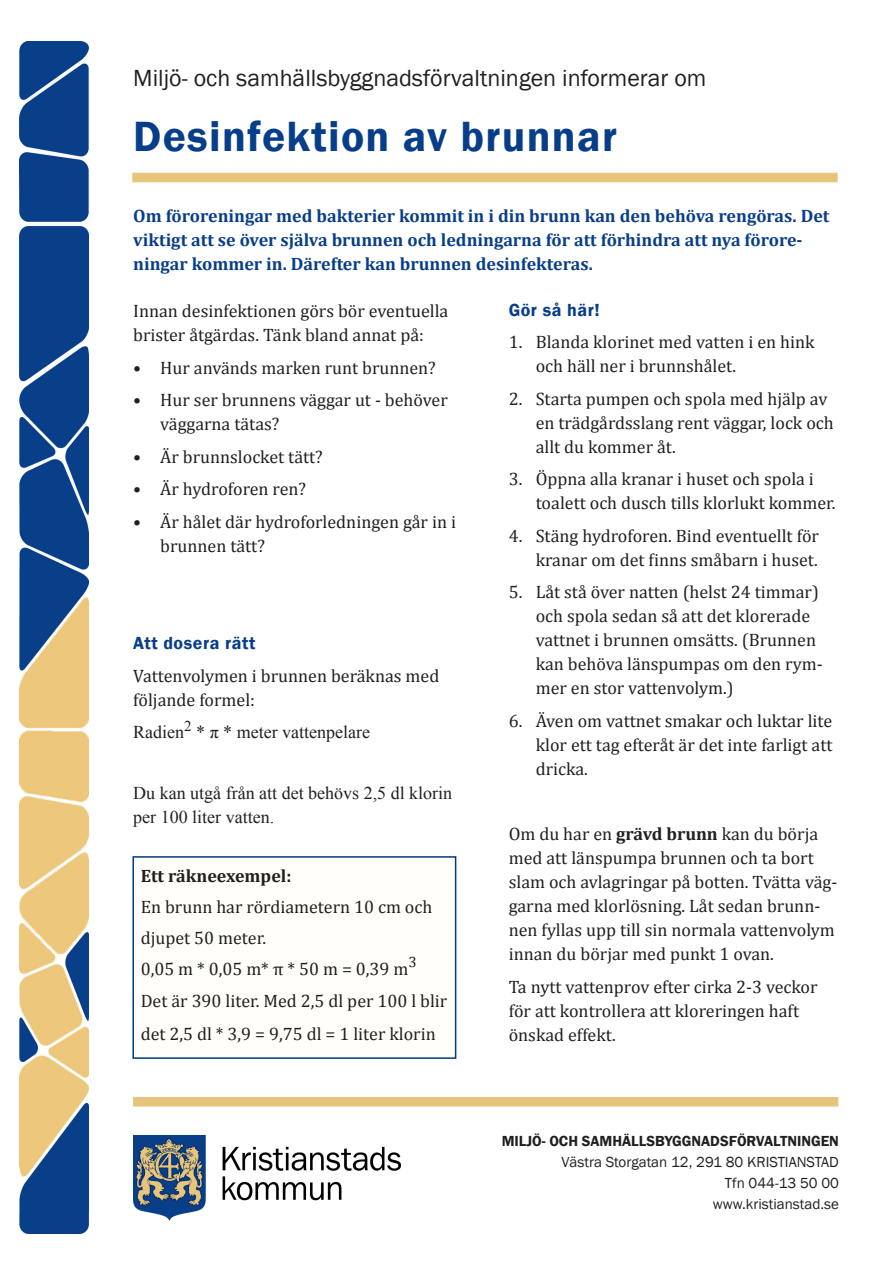
<style>
.page{position:relative;width:893px;height:1263px;background:#fff}
.page>*{position:absolute;margin:0;border:0;box-sizing:border-box;transform-origin:0 0}
.t1{font:600 43.5px "Franklin Gothic";letter-spacing:.03em;color:#083e89}
.t2{font:24px "Franklin Gothic";color:#231f20}
.t3{font:18px/24px "Cambria";color:#231f20}
.t4{font:700 18px/24px "Cambria";color:#083e89}
.t5{font:18px/24px "Times New Roman";color:#231f20}
.t6{font:600 18px "Franklin Gothic";letter-spacing:.03em;color:#083e89}
.t7{font:700 18px "Cambria";color:#231f20}
.t8{font:15px/21px "Franklin Gothic";color:#231f20;text-align:right}
.t9{font:600 15px "Franklin Gothic";color:#231f20}
.s1{font-weight:700}
</style>
<div class="page">
<div style="left:133px;top:1097px;width:705px;height:9px;background:#e6c57b"></div>
<div style="left:132px;top:856px;width:324px;height:203px;background:#fffef8;border:2px solid #003a80"></div>
<div style="left:132px;top:173px;width:705px;height:9px;background:#e6c57b"></div>
<img style="left:20px;top:41px;width:68px;height:1193px">
<img style="left:134px;top:1135px;width:267px;height:86px">
<p class="t2" style="left:133px;top:63px;width:575px">Miljö- och samhällsbyggnadsförvaltningen informerar om</p>
<p class="t1" style="left:133px;top:109px;width:485px">Desinfektion av brunnar</p>
<p class="t4" style="left:133px;top:204px;width:698px">Om föroreningar med bakterier kommit in i din brunn kan den behöva rengöras. Det viktigt att se över själva brunnen och ledningarna för att förhindra att nya förore&shy;ningar kommer in. Därefter kan brunnen desinfekteras.</p>
<p class="t3" style="left:133px;top:299px;width:317px">Innan desinfektionen görs bör eventuella brister åtgärdas. Tänk bland annat på:</p>
<p class="t3" style="left:133px;top:356px;width:304px">• Hur används marken runt brunnen?</p>
<p class="t3" style="left:160px;top:388px;width:289px;text-indent:-27px">• Hur ser brunnens väggar ut - behöver väggarna tätas?</p>
<p class="t3" style="left:133px;top:445px;width:191px">• Är brunnslocket tätt?</p>
<p class="t3" style="left:133px;top:477px;width:174px">• Är hydroforen ren?</p>
<p class="t3" style="left:160px;top:510px;width:297px;text-indent:-27px">• Är hålet där hydroforledningen går in i brunnen tätt?</p>
<p class="t6" style="left:509px;top:299px;width:93px">Gör så här!</p>
<p class="t3" style="left:536px;top:330px;width:280px;text-indent:-27px">1. Blanda klorinet med vatten i en hink och häll ner i brunnshålet.</p>
<p class="t3" style="left:536px;top:387px;width:300px;text-indent:-27px">2. Starta pumpen och spola med hjälp av en trädgårdsslang rent väggar, lock och allt du kommer åt.</p>
<p class="t3" style="left:536px;top:467px;width:301px;text-indent:-27px">3. Öppna alla kranar i huset och spola i toalett och dusch tills klorlukt kommer.</p>
<p class="t3" style="left:509px;top:524px;width:312px;text-align:right">4. Stäng hydroforen. Bind eventuellt för kranar om det finns småbarn i huset.</p>
<p class="t3" style="left:536px;top:580px;width:289px;text-indent:-27px">5. Låt stå över natten (helst 24 timmar) och spola sedan så att det klorerade vattnet i brunnen omsätts. (Brunnen kan behöva länspumpas om den rym&shy;mer en stor vattenvolym.)</p>
<p class="t3" style="left:536px;top:709px;width:298px;text-align:justify;text-indent:-27px">6. Även om vattnet smakar och luktar lite klor ett tag efteråt är det inte farligt att dricka.</p>
<p class="t6" style="left:133px;top:632px;width:124px">Att dosera rätt</p>
<p class="t3" style="left:133px;top:664px;width:308px">Vattenvolymen i brunnen beräknas med följande formel:</p>
<p class="t5" style="left:133px;top:720px;width:239px">Radien<sup>2</sup> * π * meter vattenpelare</p>
<p class="t5" style="left:133px;top:781px;width:320px">Du kan utgå från att det behövs 2,5 dl klorin per 100 liter vatten.</p>
<p class="t7" style="left:141px;top:863px;width:152px">Ett räkneexempel:</p>
<p class="t3" style="left:141px;top:895px;width:293px">En brunn har rördiametern 10 cm och</p>
<p class="t3" style="left:141px;top:926px;width:127px">djupet 50 meter.</p>
<p class="t3" style="left:141px;top:957px;width:278px">0,05 m * 0,05 m* π * 50 m = 0,39 m<sup>3</sup></p>
<p class="t3" style="left:141px;top:989px;width:308px">Det är 390 liter. Med 2,5 dl per 100 l blir</p>
<p class="t3" style="left:141px;top:1022px;width:297px">det 2,5 dl * 3,9 = 9,75 dl = 1 liter klorin</p>
<p class="t3" style="left:509px;top:822px;width:330px">Om du har en <span class="s1">grävd brunn</span> kan du börja med att länspumpa brunnen och ta bort slam och avlagringar på botten. Tvätta väg&shy;garna med klorlösning. Låt sedan brun - nen fyllas upp till sin normala vattenvolym innan du börjar med punkt 1 ovan.</p>
<p class="t3" style="left:509px;top:974px;width:310px">Ta nytt vattenprov efter cirka 2-3 veckor för att kontrollera att kloreringen haft önskad effekt.</p>
<p class="t9" style="left:502px;top:1132px;width:339px">MILJÖ- OCH SAMHÄLLSBYGGNADSFÖRVALTNINGEN</p>
<p class="t8" style="left:561px;top:1152px;width:279px">Västra Storgatan 12, 291 80 KRISTIANSTAD</p>
<p class="t8" style="left:713px;top:1173px;width:128px">Tfn 044-13 50 00 www.kristianstad.se</p>
</div>
